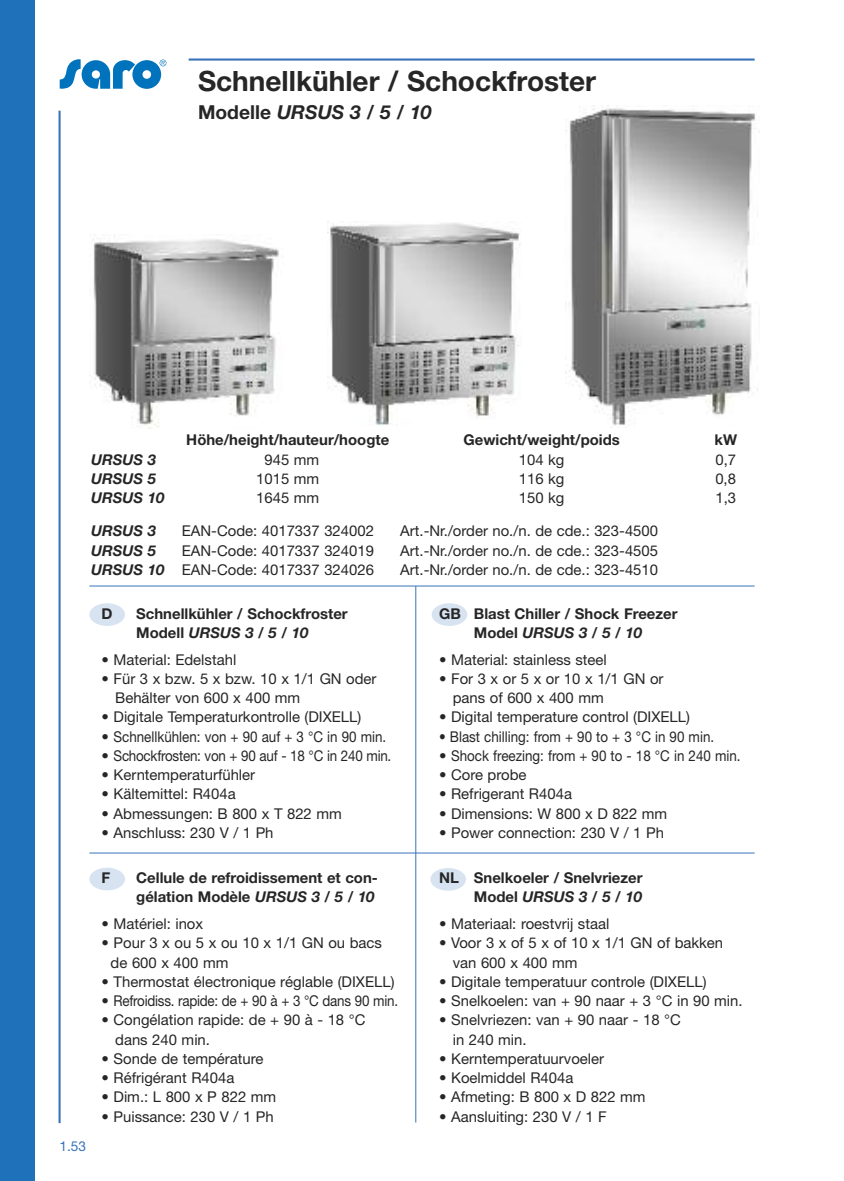
<style>
.page{position:relative;width:844px;height:1181px;background:#fff}
.page>*{position:absolute;margin:0;border:0;box-sizing:border-box;transform-origin:0 0}
.t1{font:700 28px "Helvetica Neue";color:#272627}
.t2{font:italic 700 19.25px "Helvetica Neue";color:#272627}
.t3{font:14.88px "Helvetica Neue";color:#272627}
.t4{font:700 14.88px "Helvetica Neue";color:#272627}
.t5{font:italic 700 14.88px "Helvetica Neue";color:#272627}
.t6{font:14.88px "Helvetica Neue";color:#272627;scale:.9 1}
.t7{font:14.88px "Helvetica Neue";letter-spacing:.305em;color:#272627}
.t8{font:13.65px "Helvetica Neue";color:#3873b9}
.s1{font-style:normal}
.s2{font-weight:700;font-style:italic}
.s3{font-style:italic}
</style>
<div class="page">
<div style="left:0;top:0;width:35px;height:1181px;background:#1f71b9"></div>
<svg style="left:60px;top:59px;width:106px;height:30px"></svg>
<hr style="left:58px;top:111px;width:3px;height:1012px;background:#3873b9">
<hr style="left:189px;top:58px;width:565px;height:3px;background:#3873b9">
<div style="left:89px;top:603px;width:36px;height:23px;background:#d7e3f1;border-radius:50%"></div>
<div style="left:431px;top:603px;width:36px;height:23px;background:#d7e3f1;border-radius:50%"></div>
<hr style="left:89px;top:852px;width:665px;height:1px;background:#3873b9">
<hr style="left:415px;top:586px;width:1px;height:536px;background:#3873b9">
<div style="left:430px;top:868px;width:36px;height:22px;background:#d7e3f1;border-radius:50%"></div>
<div style="left:89px;top:867px;width:36px;height:23px;background:#d7e3f1;border-radius:50%"></div>
<hr style="left:89px;top:585px;width:665px;height:1px;background:#3873b9">
<img style="left:89px;top:235px;width:190px;height:194px">
<img style="left:565px;top:108px;width:193px;height:318px">
<img style="left:327px;top:221px;width:193px;height:204px">
<h1 class="t1" style="left:198px;top:71px;width:399px">Schnellkühler / Schockfroster</h1>
<p class="t2" style="left:198px;top:105px;width:235px"><span class="s1">Modelle</span> URSUS 3 / 5 / 10</p>
<p class="t4" style="left:186px;top:435px;width:204px">Höhe/height/hauteur/hoogte</p>
<p class="t4" style="left:463px;top:435px;width:158px">Gewicht/weight/poids</p>
<p class="t4" style="left:714px;top:435px;width:24px">kW</p>
<p class="t5" style="left:91px;top:454px;width:66px">URSUS 3</p>
<p class="t3" style="left:264px;top:454px;width:56px">945 mm</p>
<p class="t3" style="left:518px;top:454px;width:47px">104 kg</p>
<p class="t3" style="left:715px;top:454px;width:22px">0,7</p>
<p class="t5" style="left:91px;top:473px;width:66px">URSUS 5</p>
<p class="t3" style="left:256px;top:473px;width:64px">1015 mm</p>
<p class="t3" style="left:518px;top:473px;width:47px">116 kg</p>
<p class="t3" style="left:715px;top:473px;width:22px">0,8</p>
<p class="t5" style="left:91px;top:492px;width:75px">URSUS 10</p>
<p class="t3" style="left:256px;top:492px;width:64px">1645 mm</p>
<p class="t3" style="left:518px;top:492px;width:47px">150 kg</p>
<p class="t3" style="left:715px;top:492px;width:22px">1,3</p>
<p class="t5" style="left:91px;top:526px;width:66px">URSUS 3</p>
<p class="t3" style="left:182px;top:526px;width:194px">EAN-Code: 4017337 324002</p>
<p class="t3" style="left:400px;top:526px;width:259px">Art.-Nr./order no./n. de cde.: 323-4500</p>
<p class="t5" style="left:91px;top:545px;width:66px">URSUS 5</p>
<p class="t3" style="left:182px;top:545px;width:194px">EAN-Code: 4017337 324019</p>
<p class="t3" style="left:400px;top:545px;width:259px">Art.-Nr./order no./n. de cde.: 323-4505</p>
<p class="t3" style="left:91px;top:564px;width:284px"><span class="s2">URSUS 10</span> EAN-Code: 4017337 324026</p>
<p class="t3" style="left:400px;top:564px;width:259px">Art.-Nr./order no./n. de cde.: 323-4510</p>
<p class="t8" style="left:60px;top:1141px;width:28px">1.53</p>
<p class="t4" style="left:101px;top:608px;width:13px">D</p>
<p class="t4" style="left:136px;top:608px;width:213px">Schnellkühler / Schockfroster</p>
<p class="t4" style="left:439px;top:608px;width:240px">GB Blast Chiller / Shock Freezer</p>
<p class="t5" style="left:136px;top:627px;width:173px"><span class="s1">Modell</span> URSUS 3 / 5 / 10</p>
<p class="t5" style="left:474px;top:627px;width:170px"><span class="s1">Model</span> URSUS 3 / 5 / 10</p>
<p class="t3" style="left:101px;top:654px;width:136px">• Material: Edelstahl</p>
<p class="t3" style="left:439px;top:654px;width:169px">• Material: stainless steel</p>
<p class="t3" style="left:101px;top:673px;width:276px">• Für 3 x bzw. 5 x bzw. 10 x 1/1 GN oder</p>
<p class="t7" style="left:439px;top:673px;width:226px">•For3xor5xor10x1/1GNor</p>
<p class="t3" style="left:115px;top:692px;width:187px">Behälter von 600 x 400 mm</p>
<p class="t3" style="left:452px;top:692px;width:152px">pans of 600 x 400 mm</p>
<p class="t3" style="left:101px;top:711px;width:261px">• Digitale Temperaturkontrolle (DIXELL)</p>
<p class="t3" style="left:439px;top:711px;width:252px">• Digital temperature control (DIXELL)</p>
<p class="t3" style="left:101px;top:731px;width:286px">• Schnellkühlen: von + 90 auf + 3 °C in 90 min.</p>
<p class="t6" style="left:439px;top:731px;width:307px">• Blast chilling: from + 90 to + 3 °C in 90 min.</p>
<p class="t3" style="left:101px;top:750px;width:291px">• Schockfrosten: von + 90 auf - 18 °C in 240 min.</p>
<p class="t3" style="left:439px;top:750px;width:303px">• Shock freezing: from + 90 to - 18 °C in 240 min.</p>
<p class="t3" style="left:101px;top:769px;width:155px">• Kerntemperaturfühler</p>
<p class="t3" style="left:439px;top:769px;width:89px">• Core probe</p>
<p class="t3" style="left:101px;top:788px;width:136px">• Kältemittel: R404a</p>
<p class="t3" style="left:439px;top:788px;width:134px">• Refrigerant R404a</p>
<p class="t3" style="left:101px;top:808px;width:242px">• Abmessungen: B 800 x T 822 mm</p>
<p class="t3" style="left:439px;top:808px;width:230px">• Dimensions: W 800 x D 822 mm</p>
<p class="t3" style="left:101px;top:827px;width:173px">• Anschluss: 230 V / 1 Ph</p>
<p class="t3" style="left:439px;top:827px;width:226px">• Power connection: 230 V / 1 Ph</p>
<p class="t4" style="left:101px;top:872px;width:10px">F</p>
<p class="t4" style="left:136px;top:872px;width:243px">Cellule de refroidissement et con-</p>
<p class="t4" style="left:439px;top:872px;width:205px">NL Snelkoeler / Snelvriezer</p>
<p class="t4" style="left:136px;top:891px;width:240px">gélation Modèle <span class="s3">URSUS 3 / 5 / 10</span></p>
<p class="t5" style="left:474px;top:891px;width:170px"><span class="s1">Model</span> URSUS 3 / 5 / 10</p>
<p class="t3" style="left:101px;top:918px;width:103px">• Matériel: inox</p>
<p class="t3" style="left:439px;top:918px;width:172px">• Materiaal: roestvrij staal</p>
<p class="t3" style="left:101px;top:937px;width:282px">• Pour 3 x ou 5 x ou 10 x 1/1 GN ou bacs</p>
<p class="t3" style="left:439px;top:937px;width:285px">• Voor 3 x of 5 x of 10 x 1/1 GN of bakken</p>
<p class="t3" style="left:111px;top:957px;width:119px">de 600 x 400 mm</p>
<p class="t3" style="left:452px;top:957px;width:126px">van 600 x 400 mm</p>
<p class="t3" style="left:101px;top:976px;width:294px">• Thermostat électronique réglable (DIXELL)</p>
<p class="t3" style="left:439px;top:976px;width:269px">• Digitale temperatuur controle (DIXELL)</p>
<p class="t3" style="left:101px;top:995px;width:298px">• Refroidiss. rapide: de + 90 à + 3 °C dans 90 min.</p>
<p class="t3" style="left:439px;top:995px;width:305px">• Snelkoelen: van + 90 naar + 3 °C in 90 min.</p>
<p class="t3" style="left:101px;top:1014px;width:265px">• Congélation rapide: de + 90 à - 18 °C</p>
<p class="t3" style="left:439px;top:1014px;width:243px">• Snelvriezen: van + 90 naar - 18 °C</p>
<p class="t3" style="left:115px;top:1034px;width:96px">dans 240 min.</p>
<p class="t3" style="left:452px;top:1034px;width:75px">in 240 min.</p>
<p class="t3" style="left:101px;top:1053px;width:163px">• Sonde de température</p>
<p class="t3" style="left:439px;top:1053px;width:166px">• Kerntemperatuurvoeler</p>
<p class="t3" style="left:101px;top:1072px;width:134px">• Réfrigérant R404a</p>
<p class="t3" style="left:439px;top:1072px;width:136px">• Koelmiddel R404a</p>
<p class="t3" style="left:101px;top:1091px;width:176px">• Dim.: L 800 x P 822 mm</p>
<p class="t3" style="left:439px;top:1091px;width:208px">• Afmeting: B 800 x D 822 mm</p>
<p class="t3" style="left:101px;top:1111px;width:174px">• Puissance: 230 V / 1 Ph</p>
<p class="t3" style="left:439px;top:1111px;width:169px">• Aansluiting: 230 V / 1 F</p>
</div>
